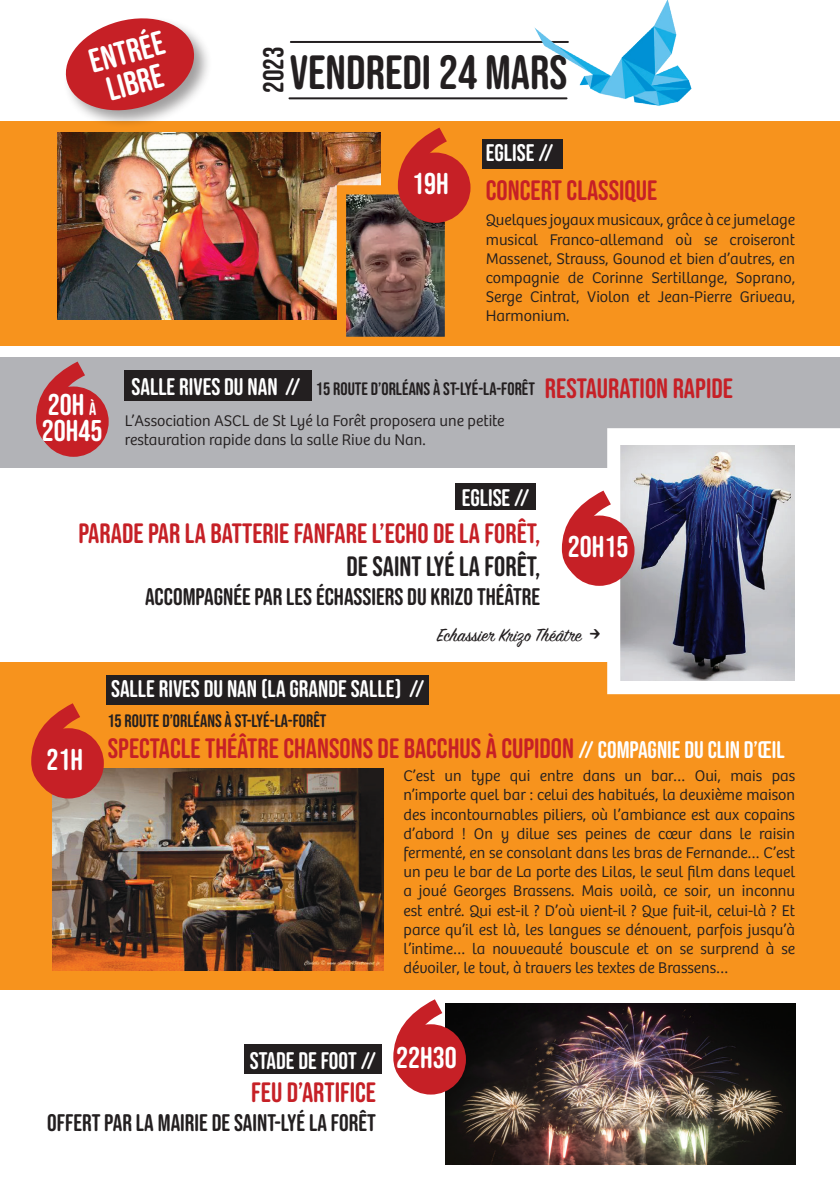
<style>
.page{position:relative;width:840px;height:1191px;background:#fff}
.page>*{position:absolute;margin:0;border:0;box-sizing:border-box;transform-origin:0 0}
.t1{font:48px "Bebas Neue Rounded";color:#231f20}
.t2{font:33.6px "Bebas Neue Rounded";color:#fff}
.t3{font:30px "Bebas Neue Rounded";color:#fff}
.t4{font:28.8px "Bebas Neue Rounded";color:#231f20}
.t5{font:28px/33.6px "Bebas Neue Rounded";color:#c62026;text-align:right}
.t6{font:24px "Bebas Neue Rounded";color:#fff}
.t7{font:24px "Bebas Neue Rounded";color:#231f20}
.t8{font:20px "Sign Painter House Script";color:#231f20}
.t9{font:18px "Bebas Neue Rounded";color:#231f20}
.t10{font:300 16px/19.2px "Bree";color:#231f20;text-align:justify}
.s1{font-size:18px}
.s2{color:#231f20}
.s3{font-family:"Bienvenue Picto TT"}
.s4{font-size:24px;color:#fff}
</style>
<div class="page">
<div style="left:0;top:122px;width:839px;height:224px;background:#f7931d"></div>
<div style="left:0;top:357px;width:839px;height:111px;background:#b2b3b7"></div>
<div style="left:0;top:662px;width:839px;height:327px;background:#f7931d"></div>
<svg style="left:607px;top:428px;width:232px;height:266px"></svg>
<img style="left:445px;top:1003px;width:349px;height:161px">
<img style="left:57px;top:132px;width:323px;height:187px">
<svg style="left:393px;top:999px;width:49px;height:81px"></svg>
<div style="left:395px;top:1024px;width:70px;height:70px;background:#c62026;border-radius:50%"></div>
<svg style="left:561px;top:490px;width:49px;height:83px"></svg>
<div style="left:564px;top:515px;width:70px;height:71px;background:#c62026;border-radius:50%"></div>
<svg style="left:36px;top:361px;width:49px;height:89px"></svg>
<div style="left:38px;top:386px;width:71px;height:71px;background:#c62026;border-radius:50%"></div>
<img style="left:347px;top:195px;width:97px;height:141px">
<div style="left:337px;top:185px;width:117px;height:161px;border:9px solid #f7931d"></div>
<img style="left:53px;top:768px;width:330px;height:202px">
<hr style="left:289px;top:97px;width:277px;height:2px;background:#231f20">
<hr style="left:291px;top:41px;width:276px;height:2px;background:#231f20">
<img style="left:524px;top:0;width:175px;height:122px">
<div style="left:481px;top:139px;width:81px;height:30px;background:#231f20"></div>
<div style="left:244px;top:1043px;width:137px;height:30px;background:#231f20"></div>
<div style="left:106px;top:675px;width:323px;height:29px;background:#231f20"></div>
<svg style="left:31px;top:703px;width:49px;height:88px"></svg>
<div style="left:33px;top:728px;width:71px;height:70px;background:#c62026;border-radius:50%"></div>
<div style="left:455px;top:483px;width:80px;height:27px;background:#231f20"></div>
<div style="left:63px;top:15px;width:149px;height:114px;background:#231f20;opacity:.43"></div>
<svg style="left:63px;top:15px;width:136px;height:101px"></svg>
<svg style="left:397px;top:128px;width:49px;height:88px"></svg>
<div style="left:400px;top:153px;width:70px;height:70px;background:#c62026;border-radius:50%"></div>
<div style="left:124px;top:370px;width:187px;height:31px;background:#231f20"></div>
<p class="t2" style="left:85px;top:44px;width:78px;rotate:-15deg">ENTRÉE</p>
<p class="t2" style="left:102px;top:71px;width:59px;rotate:-15deg">LIBRE</p>
<p class="t4" style="left:257px;top:93px;width:48px;rotate:-90deg">2023</p>
<p class="t1" style="left:290px;top:46px;width:279px">VENDREDI 24 MARS</p>
<p class="t3" style="left:412px;top:166px;width:38px">19H</p>
<p class="t6" style="left:485px;top:139px;width:69px">EGLISE //</p>
<p class="t5" style="left:485px;top:174px;width:173px">CONCERT CLASSIQUE</p>
<p class="t10" style="left:485px;top:211px;width:310px">Quelques joyaux musicaux, grâce à ce jumelage musical Franco-allemand où se croiseront Massenet, Strauss, Gounod et bien d’autres, en compagnie de Corinne Sertillange, Soprano, Serge Cintrat, Violon et Jean-Pierre Griveau, Harmonium.</p>
<p class="t3" style="left:48px;top:387px;width:50px">20H <span class="s1">À</span></p>
<p class="t3" style="left:42px;top:413px;width:62px">20H45</p>
<p class="t6" style="left:131px;top:373px;width:170px">SALLE RIVES DU NAN //</p>
<p class="t5" style="left:544px;top:371px;width:189px">RESTAURATION RAPIDE</p>
<p class="t9" style="left:316px;top:378px;width:220px">15 ROUTE D’ORLÉANS À ST-LYÉ-LA-FORÊT</p>
<p class="t10" style="left:125px;top:411px;width:381px">L’Association ASCL de St Lyé la Forêt proposera une petite restauration rapide dans la salle Rive du Nan.</p>
<p class="t6" style="left:461px;top:484px;width:69px">EGLISE //</p>
<p class="t5" style="left:78px;top:516px;width:463px">PARADE PAR LA BATTERIE FANFARE L’ECHO DE LA FORÊT,<br><span class="s2">DE SAINT LYÉ LA FORÊT,</span></p>
<p class="t7" style="left:145px;top:583px;width:396px">ACCOMPAGNÉE PAR LES ÉCHASSIERS DU KRIZO THÉÂTRE</p>
<p class="t3" style="left:567px;top:530px;width:62px">20H15</p>
<p class="t3" style="left:46px;top:742px;width:38px">21H</p>
<p class="t8" style="left:437px;top:623px;width:169px">Echassier Krizo Théâtre <span class="s3">U</span></p>
<p class="t6" style="left:111px;top:674px;width:314px">SALLE RIVES DU NAN (LA GRANDE SALLE) //</p>
<p class="t5" style="left:108px;top:731px;width:678px">SPECTACLE THÉÂTRE CHANSONS DE BACCHUS À CUPIDON <span class="s4">// COMPAGNIE DU CLIN D’ŒIL</span></p>
<p class="t10" style="left:403px;top:766px;width:393px">C’est un type qui entre dans un bar… Oui, mais pas n’importe quel bar : celui des habitués, la deuxième maison des incontournables piliers, où l’ambiance est aux copains d’abord ! On y dilue ses peines de cœur dans le raisin fermenté, en se consolant dans les bras de Fernande… C’est un peu le bar de La porte des Lilas, le seul film dans lequel a joué Georges Brassens. Mais voilà, ce soir, un inconnu est entré. Qui est-il ? D’où vient-il ? Que fuit-il, celui-là ? Et parce qu’il est là, les langues se dénouent, parfois jusqu’à l’intime… la nouveauté bouscule et on se surprend à se dévoiler, le tout, à travers les textes de Brassens…</p>
<p class="t9" style="left:107px;top:710px;width:220px">15 ROUTE D’ORLÉANS À ST-LYÉ-LA-FORÊT</p>
<p class="t6" style="left:250px;top:1046px;width:128px">STADE DE FOOT //</p>
<p class="t5" style="left:251px;top:1075px;width:126px">FEU D’ARTIFICE</p>
<p class="t7" style="left:47px;top:1109px;width:330px">OFFERT PAR LA MAIRIE DE SAINT-LYÉ LA FORÊT</p>
<p class="t3" style="left:396px;top:1040px;width:62px">22H30</p>
</div>
